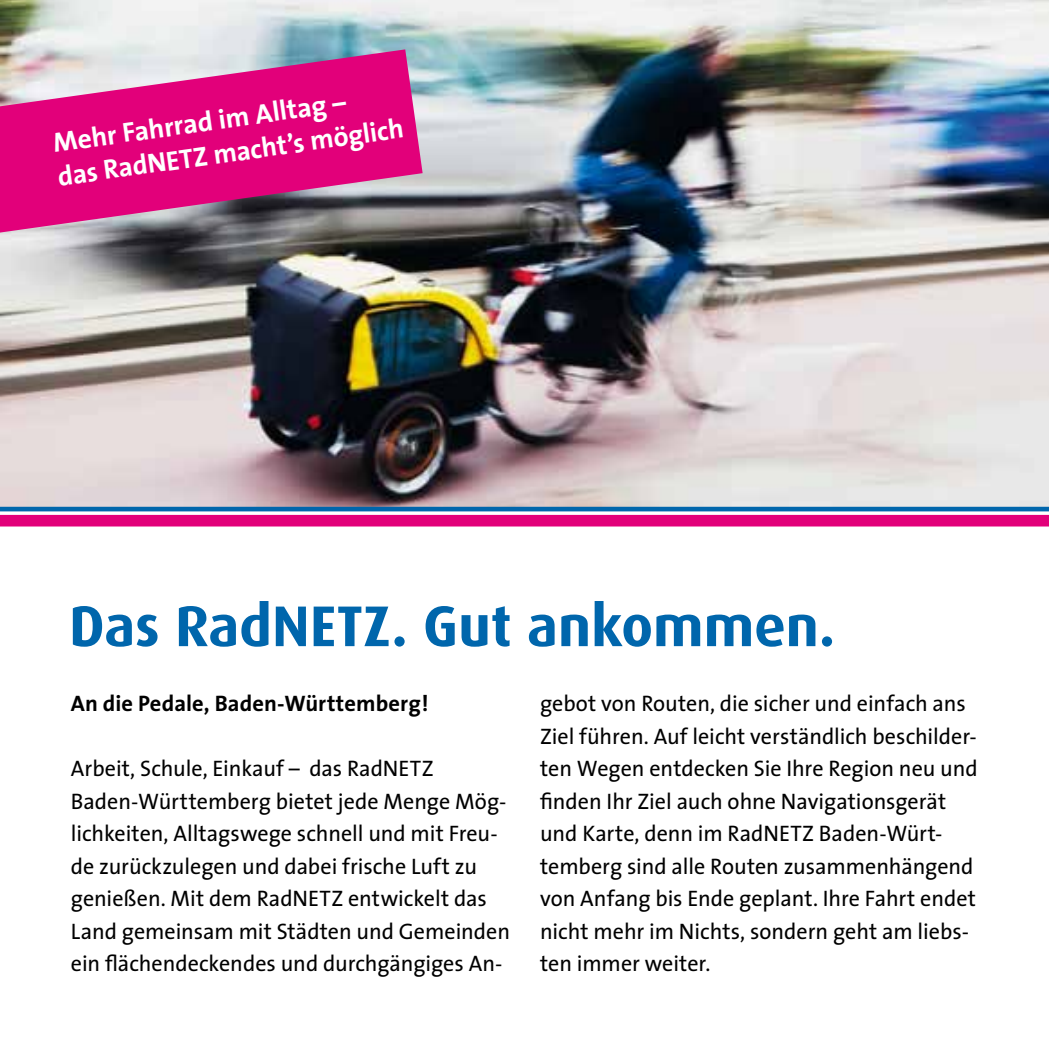
<style>
.page{position:relative;width:1049px;height:1049px;background:#fff}
.page>*{position:absolute;margin:0;border:0;box-sizing:border-box;transform-origin:0 0}
.t1{font:700 57.5px "Dax";color:#0066ac}
.t2{font:700 27.75px/34px "The Sans";color:#fff}
.t3{font:22.5px/32.5px "The Sans";color:#000}
.t4{font:700 22.5px "The Sans";letter-spacing:.005em;color:#000}
</style>
<div class="page">
<img style="left:0;top:0;width:1049px;height:507px">
<hr style="left:0;top:507px;width:1049px;height:4px;background:#0066ac">
<div style="left:0;top:515px;width:1049px;height:11px;background:#e2007a"></div>
<svg style="left:0;top:49px;width:423px;height:184px;background:#cf388b"></svg>
<p class="t2" style="left:51px;top:125px;width:350px;rotate:-8deg">Mehr Fahrrad im Alltag –<br>das RadNETZ macht’s möglich</p>
<h1 class="t1" style="left:69px;top:593px;width:767px">Das RadNETZ. Gut ankommen.</h1>
<p class="t4" style="left:71px;top:685px;width:359px">An die Pedale, Baden-Württemberg!</p>
<p class="t3" style="left:71px;top:752px;width:441px">Arbeit, Schule, Einkauf – das RadNETZ Baden-Württemberg bietet jede Menge Mög&shy;lichkeiten, Alltagswege schnell und mit Freu&shy;de zurückzulegen und dabei frische Luft zu genießen. Mit dem RadNETZ entwickelt das Land gemeinsam mit Städten und Gemeinden ein flächendeckendes und durchgängiges An-</p>
<p class="t3" style="left:540px;top:687px;width:439px">gebot von Routen, die sicher und einfach ans Ziel führen. Auf leicht verständlich beschilder&shy;ten Wegen entdecken Sie Ihre Region neu und finden Ihr Ziel auch ohne Navigationsgerät und Karte, denn im RadNETZ Baden-Würt&shy;temberg sind alle Routen zusammenhängend von Anfang bis Ende geplant. Ihre Fahrt endet nicht mehr im Nichts, sondern geht am liebs&shy;ten immer weiter.</p>
</div>
